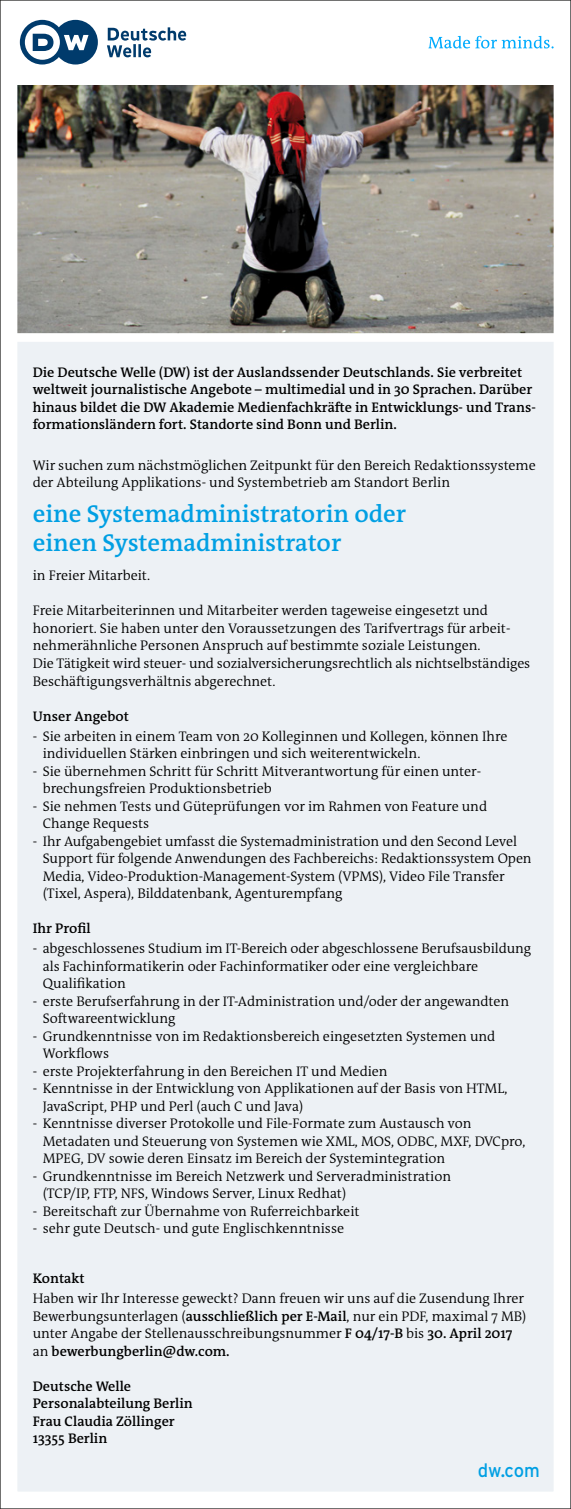
<style>
.page{position:relative;width:571px;height:1509px;background:#fff}
.page>*{position:absolute;margin:0;border:0;box-sizing:border-box;transform-origin:0 0}
.t1{font:600 24.5px/28px "DW The Antiqua B W6";color:#009fe3}
.t2{font:18.9px "Interstate DW";color:#009fe3;scale:.96 1}
.t3{font:300 14px/17.5px "DW The Antiqua B W4";color:#000}
.t4{font:600 14px/17.5px "DW The Antiqua B W6";color:#000}
.s1{font-family:"DW The Antiqua B W6";font-weight:600}
.s2{font-family:"DW The Antiqua B W4";font-weight:300}
</style>
<div class="page">
<div style="left:0;top:0;width:570px;height:1508px;background:#edf1f5"></div>
<img style="left:18px;top:84px;width:534px;height:249px">
<div style="left:0;top:0;width:570px;height:1508px;border:17px solid #fff"></div>
<div style="left:0;top:0;width:570px;height:84px;background:#fff"></div>
<svg style="left:107px;top:27px;width:80px;height:30px"></svg>
<svg style="left:20px;top:20px;width:78px;height:44px"></svg>
<svg style="left:428px;top:36px;width:125px;height:12px"></svg>
<div style="left:14px;top:333px;width:541px;height:9px;background:#fff"></div>
<p class="t4" style="left:33px;top:363px;width:504px">Die Deutsche Welle (DW) ist der Auslandssender Deutschlands. Sie verbreitet weltweit journalistische Angebote – multimedial und in 30 Sprachen. Darüber hinaus bildet die DW Akademie Medienfachkräfte in Entwicklungs- und Trans&shy;formationsländern fort. Standorte sind Bonn und Berlin.</p>
<p class="t3" style="left:33px;top:456px;width:504px">Wir suchen zum nächstmöglichen Zeitpunkt für den Bereich Redaktionssysteme der Abteilung Applikations- und Systembetrieb am Standort Berlin</p>
<h1 class="t1" style="left:33px;top:500px;width:375px">eine Systemadministratorin oder einen Systemadministrator</h1>
<p class="t3" style="left:33px;top:567px;width:119px">in Freier Mitarbeit.</p>
<p class="t3" style="left:33px;top:602px;width:499px">Freie Mitarbeiterinnen und Mitarbeiter werden tageweise eingesetzt und honoriert. Sie haben unter den Voraussetzungen des Tarifvertrags für arbeit&shy;nehmerähnliche Personen Anspruch auf bestimmte soziale Leistungen.<br>Die Tätigkeit wird steuer- und sozialversicherungsrechtlich als nichtselbständiges Beschäftigungsverhältnis abgerechnet.</p>
<p class="t4" style="left:33px;top:707px;width:98px">Unser Angebot</p>
<p class="t3" style="left:43px;top:727px;width:466px;text-indent:-10px">- Sie arbeiten in einem Team von 20 Kolleginnen und Kollegen, können Ihre individuellen Stärken einbringen und sich weiterentwickeln.</p>
<p class="t3" style="left:43px;top:762px;width:438px;text-indent:-10px">- Sie übernehmen Schritt für Schritt Mitverantwortung für einen unter&shy;brechungsfreien Produktionsbetrieb</p>
<p class="t3" style="left:43px;top:797px;width:446px;text-indent:-10px">- Sie nehmen Tests und Güteprüfungen vor im Rahmen von Feature und<br>Change Requests</p>
<p class="t3" style="left:43px;top:832px;width:490px;text-indent:-10px">- Ihr Aufgabengebiet umfasst die Systemadministration und den Second Level Support für folgende Anwendungen des Fachbereichs: Redaktionssystem Open Media, Video-Produktion-Management-System (VPMS), Video File Transfer (Tixel, Aspera), Bilddatenbank, Agenturempfang</p>
<p class="t4" style="left:33px;top:919px;width:59px">Ihr Profil</p>
<p class="t3" style="left:43px;top:939px;width:490px;text-indent:-10px">- abgeschlossenes Studium im IT-Bereich oder abgeschlossene Berufsausbildung als Fachinformatikerin oder Fachinformatiker oder eine vergleichbare<br>Qualifikation</p>
<p class="t3" style="left:43px;top:992px;width:468px;text-indent:-10px">- erste Berufserfahrung in der IT-Administration und/oder der angewandten<br>Softwareentwicklung</p>
<p class="t3" style="left:43px;top:1027px;width:454px;text-indent:-10px">- Grundkenntnisse von im Redaktionsbereich eingesetzten Systemen und<br>Workflows</p>
<p class="t3" style="left:33px;top:1062px;width:356px">- erste Projekterfahrung in den Bereichen IT und Medien</p>
<p class="t3" style="left:43px;top:1079px;width:466px;text-indent:-10px">- Kenntnisse in der Entwicklung von Applikationen auf der Basis von HTML,<br>JavaScript, PHP und Perl (auch C und Java)</p>
<p class="t3" style="left:43px;top:1114px;width:484px;text-indent:-10px">- Kenntnisse diverser Protokolle und File-Formate zum Austausch von<br>Metadaten und Steuerung von Systemen wie XML, MOS, ODBC, MXF, DVCpro,<br>MPEG, DV sowie deren Einsatz im Bereich der Systemintegration</p>
<p class="t3" style="left:43px;top:1167px;width:410px;text-indent:-10px">- Grundkenntnisse im Bereich Netzwerk und Serveradministration (TCP/IP, FTP, NFS, Windows Server, Linux Redhat)</p>
<p class="t3" style="left:33px;top:1202px;width:328px">- Bereitschaft zur Übernahme von Ruferreichbarkeit</p>
<p class="t3" style="left:33px;top:1219px;width:313px">- sehr gute Deutsch- und gute Englischkenntnisse</p>
<p class="t4" style="left:33px;top:1269px;width:53px">Kontakt</p>
<p class="t3" style="left:33px;top:1289px;width:495px">Haben wir Ihr Interesse geweckt? Dann freuen wir uns auf die Zusendung Ihrer<br>Bewerbungsunterlagen (<span class="s1">ausschließlich per E-Mail</span>, nur ein PDF, maximal 7 MB) unter Angabe der Stellenausschreibungsnummer <span class="s1">F 04/17-B</span> bis <span class="s1">30. April 2017</span></p>
<p class="t4" style="left:33px;top:1342px;width:198px"><span class="s2">an</span> bewerbungberlin@dw.com.</p>
<p class="t4" style="left:33px;top:1377px;width:161px">Deutsche Welle<br>Personalabteilung Berlin<br>Frau Claudia Zöllinger<br>13355 Berlin</p>
<h2 class="t2" style="left:477px;top:1459px;width:66px">dw.com</h2>
</div>
